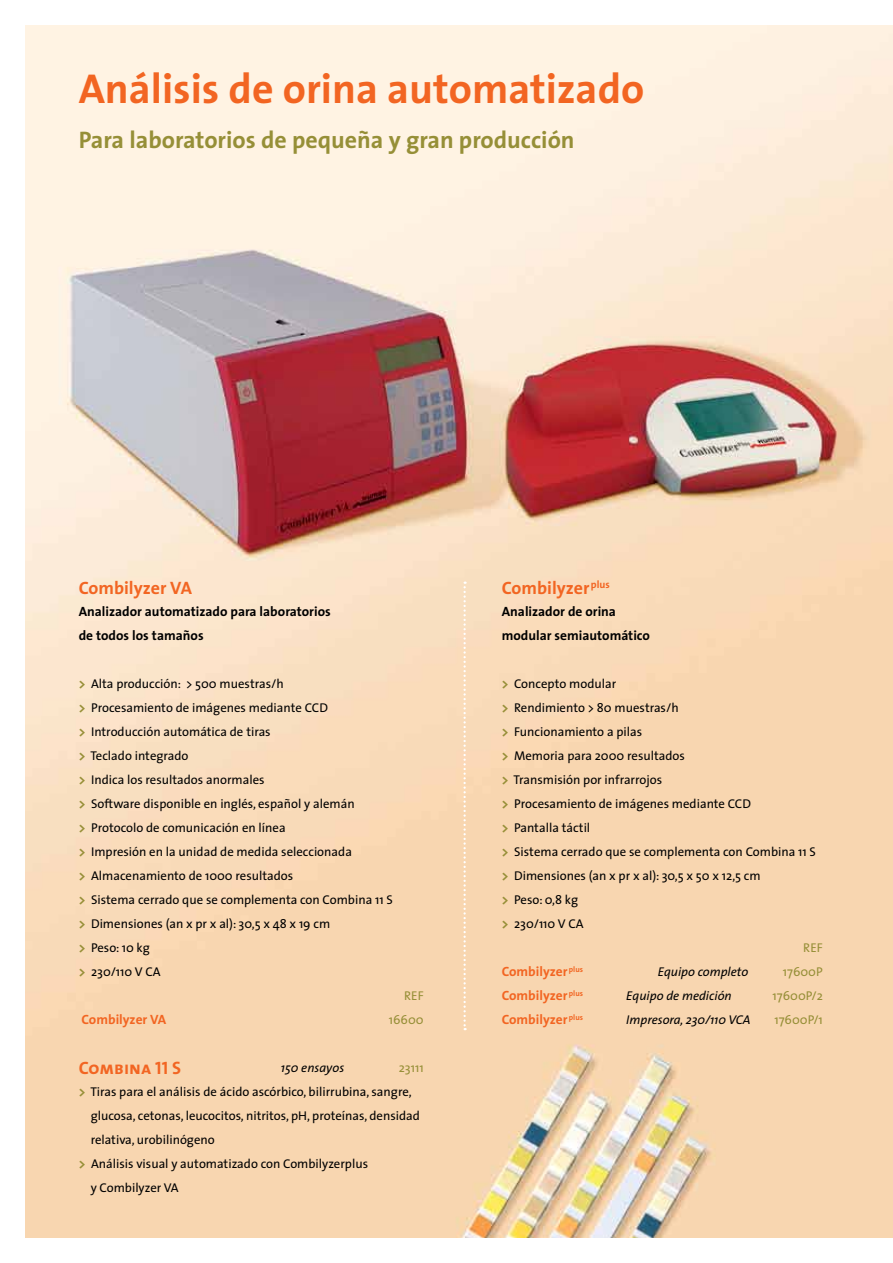
<style>
.page{position:relative;width:893px;height:1263px;background:#fff}
.page>*{position:absolute;margin:0;border:0;box-sizing:border-box;transform-origin:0 0}
.t1{font:700 42px "The Sans";color:#f26522}
.t2{font:700 24px "The Sans";color:#968f37}
.t3{font:700 18px "The Sans";color:#f26522}
.t4{font:18px "The Sans Bold Caps";color:#f26522}
.t5{font:700 13.5px/24px "The Sans";color:#000}
.t6{font:700 13.5px "The Sans";color:#f26522}
.t7{font:12.75px/24px "The Sans";color:#000}
.t8{font:italic 12.75px "The Sans";color:#000}
.t9{font:12.75px "The Sans";color:#968f37}
.s1{font-family:"The Sans Bold Caps";font-weight:400}
.s2{font-weight:700;font-size:13.5px;color:#968f37}
</style>
<div class="page">
<img style="left:26px;top:26px;width:867px;height:1211px">
<svg style="left:463px;top:581px;width:3px;height:449px"></svg>
<h1 class="t1" style="left:79px;top:54px;width:567px">Análisis de orina automatizado</h1>
<h2 class="t2" style="left:79px;top:120px;width:497px">Para laboratorios de pequeña y gran producción</h2>
<h3 class="t3" style="left:79px;top:572px;width:115px">Combilyzer <span class="s1">VA</span></h3>
<p class="t5" style="left:79px;top:599px;width:254px">Analizador automatizado para laboratorios de todos los tamaños</p>
<p class="t7" style="left:79px;top:671px;width:316px"><span class="s2">&gt;</span> Alta producción: &gt; 500 muestras/h<br><span class="s2">&gt;</span> Procesamiento de imágenes mediante CCD<br><span class="s2">&gt;</span> Introducción automática de tiras<br><span class="s2">&gt;</span> Teclado integrado<br><span class="s2">&gt;</span> Indica los resultados anormales<br><span class="s2">&gt;</span> Software disponible en inglés, español y alemán<br><span class="s2">&gt;</span> Protocolo de comunicación en línea<br><span class="s2">&gt;</span> Impresión en la unidad de medida seleccionada<br><span class="s2">&gt;</span> Almacenamiento de 1000 resultados<br><span class="s2">&gt;</span> Sistema cerrado que se complementa con Combina 11 S <span class="s2">&gt;</span> Dimensiones (an x pr x al): 30,5 x 48 x 19 cm<br><span class="s2">&gt;</span> Peso: 10 kg<br><span class="s2">&gt;</span> 230/110 V CA</p>
<p class="t9" style="left:404px;top:985px;width:21px">REF</p>
<p class="t6" style="left:82px;top:1008px;width:86px">Combilyzer VA</p>
<p class="t9" style="left:389px;top:1009px;width:36px">16600</p>
<h3 class="t4" style="left:79px;top:1052px;width:104px">Combina 11 S</h3>
<p class="t8" style="left:281px;top:1057px;width:65px">150 ensayos</p>
<p class="t9" style="left:399px;top:1057px;width:26px">23111</p>
<p class="t7" style="left:79px;top:1079px;width:335px"><span class="s2">&gt;</span> Tiras para el análisis de ácido ascórbico, bilirrubina, sangre,</p>
<p class="t7" style="left:91px;top:1103px;width:331px">glucosa, cetonas, leucocitos, nitritos, pH, proteínas, densidad</p>
<p class="t7" style="left:91px;top:1127px;width:126px">relativa, urobilinógeno</p>
<p class="t7" style="left:79px;top:1151px;width:291px"><span class="s2">&gt;</span> Análisis visual y automatizado con Combilyzerplus</p>
<p class="t7" style="left:91px;top:1175px;width:90px">y Combilyzer VA</p>
<h3 class="t3" style="left:502px;top:572px;width:110px">Combilyzer<sup>plus</sup></h3>
<p class="t5" style="left:502px;top:599px;width:150px">Analizador de orina modular semiautomático</p>
<p class="t7" style="left:502px;top:671px;width:116px"><span class="s2">&gt;</span> Concepto modular</p>
<p class="t7" style="left:502px;top:695px;width:178px"><span class="s2">&gt;</span> Rendimiento &gt; 80 muestras/h</p>
<p class="t7" style="left:502px;top:719px;width:142px"><span class="s2">&gt;</span> Funcionamiento a pilas</p>
<p class="t7" style="left:502px;top:743px;width:185px"><span class="s2">&gt;</span> Memoria para 2000 resultados</p>
<p class="t7" style="left:502px;top:767px;width:162px"><span class="s2">&gt;</span> Transmisión por infrarrojos</p>
<p class="t7" style="left:502px;top:791px;width:251px"><span class="s2">&gt;</span> Procesamiento de imágenes mediante CCD</p>
<p class="t7" style="left:502px;top:815px;width:90px"><span class="s2">&gt;</span> Pantalla táctil</p>
<p class="t7" style="left:502px;top:839px;width:316px"><span class="s2">&gt;</span> Sistema cerrado que se complementa con Combina 11 S</p>
<p class="t7" style="left:502px;top:863px;width:260px"><span class="s2">&gt;</span> Dimensiones (an x pr x al): 30,5 x 50 x 12,5 cm</p>
<p class="t7" style="left:502px;top:887px;width:78px"><span class="s2">&gt;</span> Peso: 0,8 kg</p>
<p class="t7" style="left:502px;top:911px;width:83px"><span class="s2">&gt;</span> 230/110 V CA</p>
<p class="t9" style="left:803px;top:937px;width:21px">REF</p>
<p class="t6" style="left:502px;top:960px;width:83px">Combilyzer <sup>plus</sup></p>
<p class="t8" style="left:658px;top:961px;width:92px">Equipo completo</p>
<p class="t9" style="left:783px;top:961px;width:41px">17600P</p>
<p class="t6" style="left:502px;top:984px;width:83px">Combilyzer <sup>plus</sup></p>
<p class="t8" style="left:626px;top:985px;width:107px">Equipo de medición</p>
<p class="t9" style="left:773px;top:985px;width:52px">17600P/2</p>
<p class="t6" style="left:502px;top:1008px;width:83px">Combilyzer <sup>plus</sup></p>
<p class="t8" style="left:626px;top:1009px;width:126px">Impresora, 230/110 VCA</p>
<p class="t9" style="left:774px;top:1009px;width:50px">17600P/1</p>
</div>
